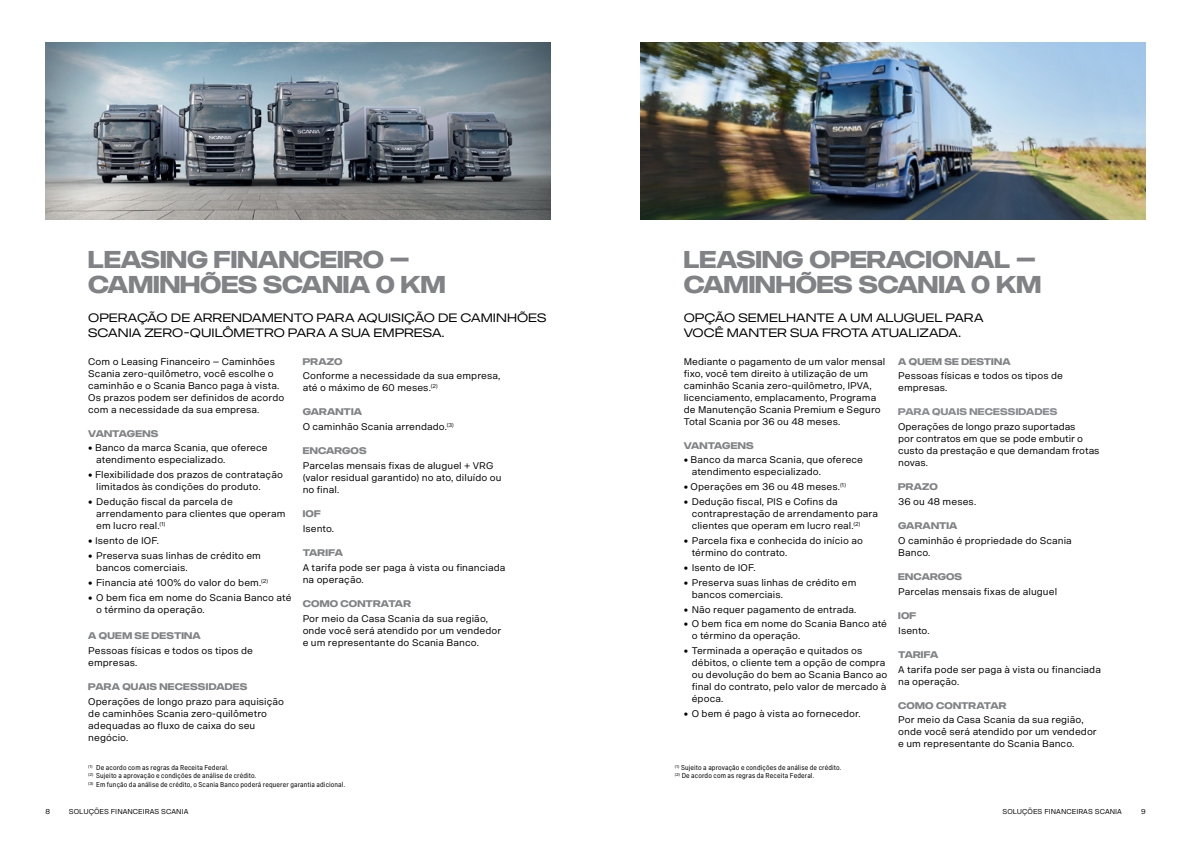
<style>
.page{position:relative;width:1191px;height:842px;background:#fff}
.page>*{position:absolute;margin:0;border:0;box-sizing:border-box;transform-origin:0 0}
.t1{font:700 24px/25px "Scania Sans Headline";color:#808285}
.t2{font:12px/15px "Scania Sans Headline";color:#000}
.t3{font:9.5px/12px "Scania Sans";letter-spacing:.005em;color:#000}
.t4{font:700 9.5px "Scania Sans Headline";letter-spacing:.015em;color:#808285}
.t5{font:700 9.5px "Scania Sans Headline";letter-spacing:.02em;color:#878a8f}
.t6{font:7px/8.4px "Scania Sans Condensed";letter-spacing:.02em;color:#000}
.t7{font:7px "Scania Sans";color:#000}
</style>
<div class="page">
<img style="left:641px;top:43px;width:504px;height:177px">
<img style="left:45px;top:43px;width:505px;height:177px">
<h1 class="t1" style="left:88px;top:247px;width:359px">LEASING FINANCEIRO –<br>CAMINHÕES SCANIA 0 KM</h1>
<h1 class="t1" style="left:684px;top:247px;width:359px">LEASING OPERACIONAL –<br>CAMINHÕES SCANIA 0 KM</h1>
<p class="t2" style="left:88px;top:310px;width:460px">OPERAÇÃO DE ARRENDAMENTO PARA AQUISIÇÃO DE CAMINHÕES<br>SCANIA ZERO-QUILÔMETRO PARA A SUA EMPRESA.</p>
<p class="t4" style="left:303px;top:356px;width:41px">PRAZO</p>
<p class="t3" style="left:303px;top:370px;width:199px">Conforme a necessidade da sua empresa, até o máximo de 60 meses.<sup>(2)</sup></p>
<p class="t4" style="left:303px;top:406px;width:61px">GARANTIA</p>
<p class="t3" style="left:303px;top:421px;width:153px">O caminhão Scania arrendado.<sup>(3)</sup></p>
<p class="t4" style="left:303px;top:445px;width:65px">ENCARGOS</p>
<p class="t3" style="left:303px;top:460px;width:200px">Parcelas mensais fixas de aluguel + VRG (valor residual garantido) no ato, diluído ou no final.</p>
<p class="t4" style="left:303px;top:508px;width:20px">IOF</p>
<p class="t3" style="left:303px;top:523px;width:33px">Isento.</p>
<p class="t4" style="left:303px;top:547px;width:42px">TARIFA</p>
<p class="t3" style="left:303px;top:561px;width:204px">A tarifa pode ser paga à vista ou financiada na operação.</p>
<p class="t4" style="left:303px;top:598px;width:110px">COMO CONTRATAR</p>
<p class="t3" style="left:303px;top:612px;width:200px">Por meio da Casa Scania da sua região, onde você será atendido por um vendedor e um representante do Scania Banco.</p>
<p class="t3" style="left:88px;top:355px;width:197px">Com o Leasing Financeiro – Caminhões Scania zero-quilômetro, você escolhe o caminhão e o Scania Banco paga à vista.<br>Os prazos podem ser definidos de acordo com a necessidade da sua empresa.</p>
<p class="t4" style="left:88px;top:428px;width:72px">VANTAGENS</p>
<p class="t3" style="left:96px;top:442px;width:173px;text-indent:-8px">• Banco da marca Scania, que oferece atendimento especializado.</p>
<p class="t3" style="left:96px;top:469px;width:188px;text-indent:-8px">• Flexibilidade dos prazos de contratação limitados às condições do produto.</p>
<p class="t3" style="left:96px;top:496px;width:191px;text-indent:-8px">• Dedução fiscal da parcela de arrendamento para clientes que operam em lucro real.<sup>(1)</sup></p>
<p class="t3" style="left:88px;top:535px;width:72px">• Isento de IOF.</p>
<p class="t3" style="left:96px;top:549px;width:166px;text-indent:-8px">• Preserva suas linhas de crédito em bancos comerciais.</p>
<p class="t3" style="left:88px;top:576px;width:181px">• Financia até 100% do valor do bem.<sup>(2)</sup></p>
<p class="t3" style="left:96px;top:591px;width:197px;text-indent:-8px">• O bem fica em nome do Scania Banco até o término da operação.</p>
<p class="t4" style="left:88px;top:630px;width:114px">A QUEM SE DESTINA</p>
<p class="t3" style="left:88px;top:645px;width:166px">Pessoas físicas e todos os tipos de empresas.</p>
<p class="t4" style="left:88px;top:681px;width:161px">PARA QUAIS NECESSIDADES</p>
<p class="t3" style="left:88px;top:696px;width:197px">Operações de longo prazo para aquisição de caminhões Scania zero-quilômetro adequadas ao fluxo de caixa do seu negócio.</p>
<p class="t6" style="left:88px;top:763px;width:258px"><sup>(1)</sup> De acordo com as regras da Receita Federal.<br><sup>(2)</sup> Sujeito a aprovação e condições de análise de crédito.<br><sup>(3)</sup> Em função da análise de crédito, o Scania Banco poderá requerer garantia adicional.</p>
<p class="t2" style="left:684px;top:310px;width:301px">OPÇÃO SEMELHANTE A UM ALUGUEL PARA<br>VOCÊ MANTER SUA FROTA ATUALIZADA.</p>
<p class="t4" style="left:898px;top:356px;width:114px">A QUEM SE DESTINA</p>
<p class="t3" style="left:898px;top:370px;width:166px">Pessoas físicas e todos os tipos de empresas.</p>
<p class="t5" style="left:898px;top:406px;width:161px">PARA QUAIS NECESSIDADES</p>
<p class="t3" style="left:898px;top:421px;width:203px">Operações de longo prazo suportadas<br>por contratos em que se pode embutir o custo da prestação e que demandam frotas novas.</p>
<p class="t4" style="left:898px;top:481px;width:41px">PRAZO</p>
<p class="t3" style="left:898px;top:496px;width:80px">36 ou 48 meses.</p>
<p class="t4" style="left:898px;top:520px;width:61px">GARANTIA</p>
<p class="t3" style="left:898px;top:535px;width:175px">O caminhão é propriedade do Scania<br>Banco.</p>
<p class="t4" style="left:898px;top:571px;width:65px">ENCARGOS</p>
<p class="t3" style="left:898px;top:585px;width:160px">Parcelas mensais fixas de aluguel</p>
<p class="t4" style="left:898px;top:610px;width:20px">IOF</p>
<p class="t3" style="left:898px;top:624px;width:33px">Isento.</p>
<p class="t4" style="left:898px;top:649px;width:42px">TARIFA</p>
<p class="t3" style="left:898px;top:663px;width:204px">A tarifa pode ser paga à vista ou financiada na operação.</p>
<p class="t4" style="left:898px;top:699px;width:110px">COMO CONTRATAR</p>
<p class="t3" style="left:898px;top:714px;width:200px">Por meio da Casa Scania da sua região, onde você será atendido por um vendedor e um representante do Scania Banco.</p>
<p class="t6" style="left:675px;top:763px;width:168px"><sup>(1)</sup> Sujeito a aprovação e condições de análise de crédito. <sup>(2)</sup> De acordo com as regras da Receita Federal.</p>
<p class="t3" style="left:684px;top:355px;width:203px">Mediante o pagamento de um valor mensal fixo, você tem direito à utilização de um caminhão Scania zero-quilômetro, IPVA, licenciamento, emplacamento, Programa de Manutenção Scania Premium e Seguro Total Scania por 36 ou 48 meses.</p>
<p class="t4" style="left:684px;top:440px;width:72px">VANTAGENS</p>
<p class="t3" style="left:692px;top:454px;width:173px;text-indent:-8px">• Banco da marca Scania, que oferece atendimento especializado.</p>
<p class="t3" style="left:684px;top:481px;width:164px">• Operações em 36 ou 48 meses.<sup>(1)</sup></p>
<p class="t3" style="left:692px;top:496px;width:188px;text-indent:-8px">• Dedução fiscal, PIS e Cofins da contraprestação de arrendamento para clientes que operam em lucro real.<sup>(2)</sup></p>
<p class="t3" style="left:692px;top:535px;width:173px;text-indent:-8px">• Parcela fixa e conhecida do início ao término do contrato.</p>
<p class="t3" style="left:684px;top:561px;width:73px">• Isento de IOF.</p>
<p class="t3" style="left:692px;top:576px;width:166px;text-indent:-8px">• Preserva suas linhas de crédito em bancos comerciais.</p>
<p class="t3" style="left:684px;top:603px;width:174px">• Não requer pagamento de entrada.</p>
<p class="t3" style="left:692px;top:618px;width:197px;text-indent:-8px">• O bem fica em nome do Scania Banco até o término da operação.</p>
<p class="t3" style="left:692px;top:645px;width:197px;text-indent:-8px">• Terminada a operação e quitados os débitos, o cliente tem a opção de compra ou devolução do bem ao Scania Banco ao final do contrato, pelo valor de mercado à época.</p>
<p class="t3" style="left:684px;top:708px;width:178px">• O bem é pago à vista ao fornecedor.</p>
<p class="t7" style="left:45px;top:808px;width:6px">8</p>
<p class="t7" style="left:69px;top:807px;width:121px">SOLUÇÕES FINANCEIRAS SCANIA</p>
<p class="t7" style="left:1002px;top:807px;width:121px">SOLUÇÕES FINANCEIRAS SCANIA</p>
<p class="t7" style="left:1141px;top:808px;width:6px">9</p>
</div>
